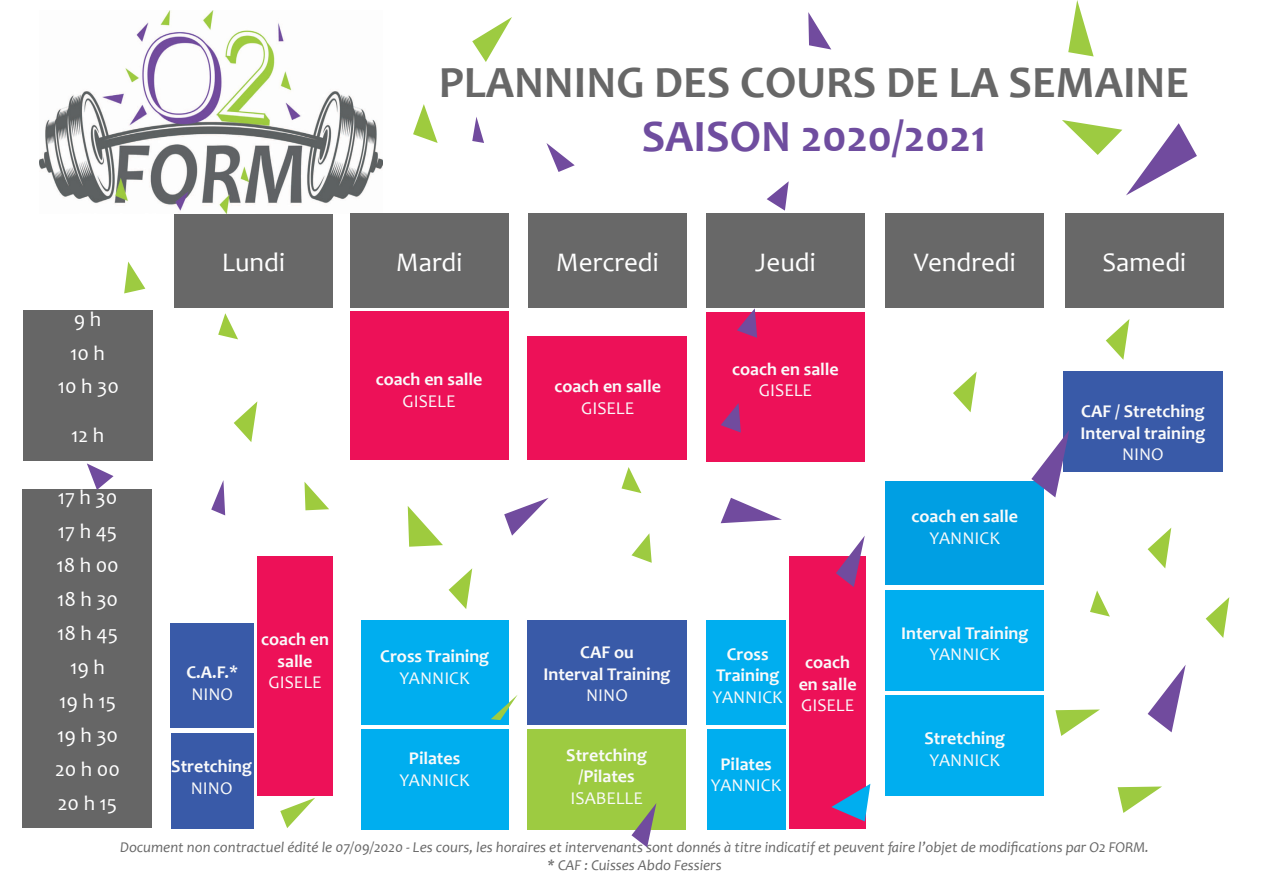
<style>
.page{position:relative;width:1263px;height:893px;background:#fff}
.page>*{position:absolute;margin:0;border:0;box-sizing:border-box;transform-origin:0 0}
.t1{font:700 45px "Candara";color:#676767}
.t2{font:700 45px "Candara";color:#6f4d9f}
.t3{font:27px "Candara";color:#fff}
.t4{font:21px "Candara";color:#fff}
.t5{font:700 18px/21.6px "Candara";color:#fafafa;text-align:center}
.t6{font:18px "Candara";color:#fafafa}
.t7{font:italic 15px "Candara";color:#676767}
</style>
<div class="page">
<div style="left:22px;top:489px;width:130px;height:339px;background:#666"></div>
<div style="left:23px;top:310px;width:130px;height:150px;background:#666"></div>
<div style="left:527px;top:336px;width:160px;height:124px;background:#ed1158"></div>
<div style="left:174px;top:213px;width:159px;height:94px;background:#686868"></div>
<div style="left:350px;top:312px;width:158px;height:148px;background:#ed1158"></div>
<div style="left:706px;top:312px;width:159px;height:150px;background:#ed1158"></div>
<div style="left:257px;top:556px;width:76px;height:239px;background:#ed1158"></div>
<div style="left:171px;top:624px;width:83px;height:104px;background:#395aa8"></div>
<div style="left:527px;top:729px;width:159px;height:101px;background:#9dcb41"></div>
<div style="left:361px;top:620px;width:147px;height:105px;background:#00aeef"></div>
<div style="left:361px;top:729px;width:147px;height:101px;background:#00aeef"></div>
<div style="left:527px;top:620px;width:160px;height:105px;background:#395aa8"></div>
<div style="left:706px;top:620px;width:79px;height:105px;background:#00aeef"></div>
<div style="left:707px;top:729px;width:78px;height:101px;background:#00aeef"></div>
<div style="left:885px;top:481px;width:159px;height:104px;background:#009fe3"></div>
<div style="left:789px;top:556px;width:77px;height:273px;background:#ed1158"></div>
<div style="left:885px;top:590px;width:159px;height:100px;background:#00aeef"></div>
<svg style="left:413px;top:104px;width:25px;height:39px"></svg>
<svg style="left:1062px;top:120px;width:135px;height:75px"></svg>
<svg style="left:1068px;top:0;width:26px;height:56px"></svg>
<svg style="left:491px;top:695px;width:27px;height:25px"></svg>
<svg style="left:546px;top:143px;width:29px;height:29px"></svg>
<svg style="left:472px;top:117px;width:12px;height:26px"></svg>
<svg style="left:408px;top:506px;width:35px;height:41px"></svg>
<svg style="left:953px;top:371px;width:24px;height:41px"></svg>
<svg style="left:721px;top:498px;width:61px;height:25px"></svg>
<svg style="left:631px;top:533px;width:21px;height:30px"></svg>
<svg style="left:280px;top:798px;width:35px;height:30px"></svg>
<svg style="left:472px;top:17px;width:40px;height:45px"></svg>
<svg style="left:808px;top:12px;width:23px;height:38px"></svg>
<svg style="left:631px;top:804px;width:25px;height:43px"></svg>
<svg style="left:304px;top:482px;width:25px;height:28px"></svg>
<svg style="left:621px;top:467px;width:20px;height:26px"></svg>
<svg style="left:831px;top:784px;width:39px;height:37px"></svg>
<svg style="left:124px;top:262px;width:21px;height:31px"></svg>
<svg style="left:504px;top:498px;width:45px;height:38px"></svg>
<svg style="left:721px;top:403px;width:20px;height:30px"></svg>
<svg style="left:767px;top:181px;width:22px;height:30px"></svg>
<svg style="left:87px;top:463px;width:27px;height:27px"></svg>
<svg style="left:836px;top:536px;width:29px;height:51px"></svg>
<svg style="left:211px;top:480px;width:14px;height:35px"></svg>
<svg style="left:218px;top:313px;width:20px;height:26px"></svg>
<svg style="left:737px;top:308px;width:20px;height:30px"></svg>
<svg style="left:1055px;top:709px;width:45px;height:27px"></svg>
<img style="left:40px;top:11px;width:343px;height:202px">
<div style="left:350px;top:213px;width:158px;height:94px;background:#686868"></div>
<div style="left:528px;top:213px;width:159px;height:94px;background:#686868"></div>
<div style="left:706px;top:213px;width:159px;height:94px;background:#686868"></div>
<div style="left:885px;top:213px;width:159px;height:94px;background:#686868"></div>
<div style="left:1065px;top:213px;width:158px;height:94px;background:#686868"></div>
<div style="left:1063px;top:371px;width:159px;height:101px;background:#395aa8"></div>
<svg style="left:234px;top:402px;width:23px;height:40px"></svg>
<svg style="left:1148px;top:528px;width:23px;height:40px"></svg>
<svg style="left:1148px;top:665px;width:38px;height:67px"></svg>
<svg style="left:1031px;top:431px;width:38px;height:66px"></svg>
<svg style="left:1090px;top:590px;width:20px;height:27px"></svg>
<svg style="left:1106px;top:319px;width:23px;height:41px"></svg>
<svg style="left:449px;top:568px;width:23px;height:41px"></svg>
<svg style="left:1206px;top:597px;width:23px;height:41px"></svg>
<svg style="left:1117px;top:786px;width:45px;height:27px"></svg>
<div style="left:171px;top:733px;width:82px;height:96px;background:#395aa8"></div>
<div style="left:885px;top:695px;width:159px;height:101px;background:#00aeef"></div>
<p class="t4" style="left:74px;top:306px;width:29px">9 h</p>
<p class="t4" style="left:70px;top:340px;width:36px">10 h</p>
<p class="t4" style="left:58px;top:373px;width:63px">10 h 30</p>
<p class="t4" style="left:71px;top:422px;width:34px">12 h</p>
<p class="t4" style="left:58px;top:484px;width:61px">17 h 30</p>
<p class="t4" style="left:58px;top:518px;width:61px">17 h 45</p>
<p class="t4" style="left:56px;top:552px;width:64px">18 h 00</p>
<p class="t4" style="left:57px;top:586px;width:63px">18 h 30</p>
<p class="t4" style="left:57px;top:620px;width:62px">18 h 45</p>
<p class="t4" style="left:70px;top:654px;width:36px">19 h</p>
<p class="t4" style="left:59px;top:688px;width:59px">19 h 15</p>
<p class="t4" style="left:57px;top:722px;width:63px">19 h 30</p>
<p class="t4" style="left:55px;top:756px;width:66px">20 h 00</p>
<p class="t4" style="left:58px;top:790px;width:61px">20 h 15</p>
<p class="t3" style="left:222px;top:245px;width:65px">Lundi</p>
<p class="t5" style="left:186px;top:661px;width:53px">C.A.F.*</p>
<p class="t6" style="left:191px;top:683px;width:43px">NINO</p>
<p class="t5" style="left:261px;top:628px;width:69px">coach en salle</p>
<p class="t6" style="left:269px;top:671px;width:54px">GISELE</p>
<p class="t5" style="left:171px;top:755px;width:82px">Stretching</p>
<p class="t6" style="left:191px;top:776px;width:43px">NINO</p>
<p class="t1" style="left:439px;top:54px;width:752px">PLANNING DES COURS DE LA SEMAINE</p>
<p class="t2" style="left:642px;top:108px;width:346px">SAISON 2020/2021</p>
<p class="t3" style="left:396px;top:245px;width:68px">Mardi</p>
<p class="t3" style="left:556px;top:245px;width:104px">Mercredi</p>
<p class="t3" style="left:755px;top:245px;width:62px">Jeudi</p>
<p class="t3" style="left:914px;top:245px;width:103px">Vendredi</p>
<p class="t3" style="left:1102px;top:245px;width:85px">Samedi</p>
<p class="t5" style="left:376px;top:368px;width:108px">coach en salle</p>
<p class="t6" style="left:403px;top:390px;width:54px">GISELE</p>
<p class="t5" style="left:380px;top:645px;width:111px">Cross Training</p>
<p class="t6" style="left:399px;top:667px;width:72px">YANNICK</p>
<p class="t5" style="left:409px;top:747px;width:53px">Pilates</p>
<p class="t6" style="left:399px;top:769px;width:72px">YANNICK</p>
<p class="t5" style="left:554px;top:375px;width:108px">coach en salle</p>
<p class="t6" style="left:581px;top:397px;width:54px">GISELE</p>
<p class="t5" style="left:732px;top:358px;width:108px">coach en salle</p>
<p class="t6" style="left:759px;top:379px;width:54px">GISELE</p>
<p class="t5" style="left:580px;top:641px;width:55px">CAF ou</p>
<p class="t5" style="left:543px;top:663px;width:129px">Interval Training</p>
<p class="t6" style="left:586px;top:684px;width:43px">NINO</p>
<p class="t5" style="left:566px;top:744px;width:82px">Stretching</p>
<p class="t5" style="left:579px;top:765px;width:58px">/Pilates</p>
<p class="t6" style="left:571px;top:787px;width:74px">ISABELLE</p>
<p class="t5" style="left:727px;top:643px;width:44px">Cross</p>
<p class="t5" style="left:716px;top:665px;width:65px">Training</p>
<p class="t6" style="left:712px;top:686px;width:72px">YANNICK</p>
<p class="t5" style="left:799px;top:651px;width:59px">coach en salle</p>
<p class="t6" style="left:801px;top:694px;width:54px">GISELE</p>
<p class="t5" style="left:720px;top:753px;width:53px">Pilates</p>
<p class="t6" style="left:711px;top:774px;width:72px">YANNICK</p>
<p class="t5" style="left:911px;top:505px;width:108px">coach en salle</p>
<p class="t6" style="left:929px;top:526px;width:72px">YANNICK</p>
<p class="t5" style="left:901px;top:622px;width:129px">Interval Training</p>
<p class="t6" style="left:929px;top:643px;width:72px">YANNICK</p>
<p class="t5" style="left:924px;top:727px;width:82px">Stretching</p>
<p class="t6" style="left:929px;top:749px;width:72px">YANNICK</p>
<p class="t5" style="left:1081px;top:400px;width:125px">CAF / Stretching</p>
<p class="t5" style="left:1080px;top:422px;width:126px">Interval training</p>
<p class="t6" style="left:1122px;top:443px;width:43px">NINO</p>
<p class="t7" style="left:120px;top:838px;width:1030px">Document non contractuel édité le 07/09/2020 - Les cours, les horaires et intervenants sont donnés à titre indicatif et peuvent faire l’objet de modifications par O2 FORM.</p>
<p class="t7" style="left:547px;top:856px;width:175px">* CAF : Cuisses Abdo Fessiers</p>
</div>
